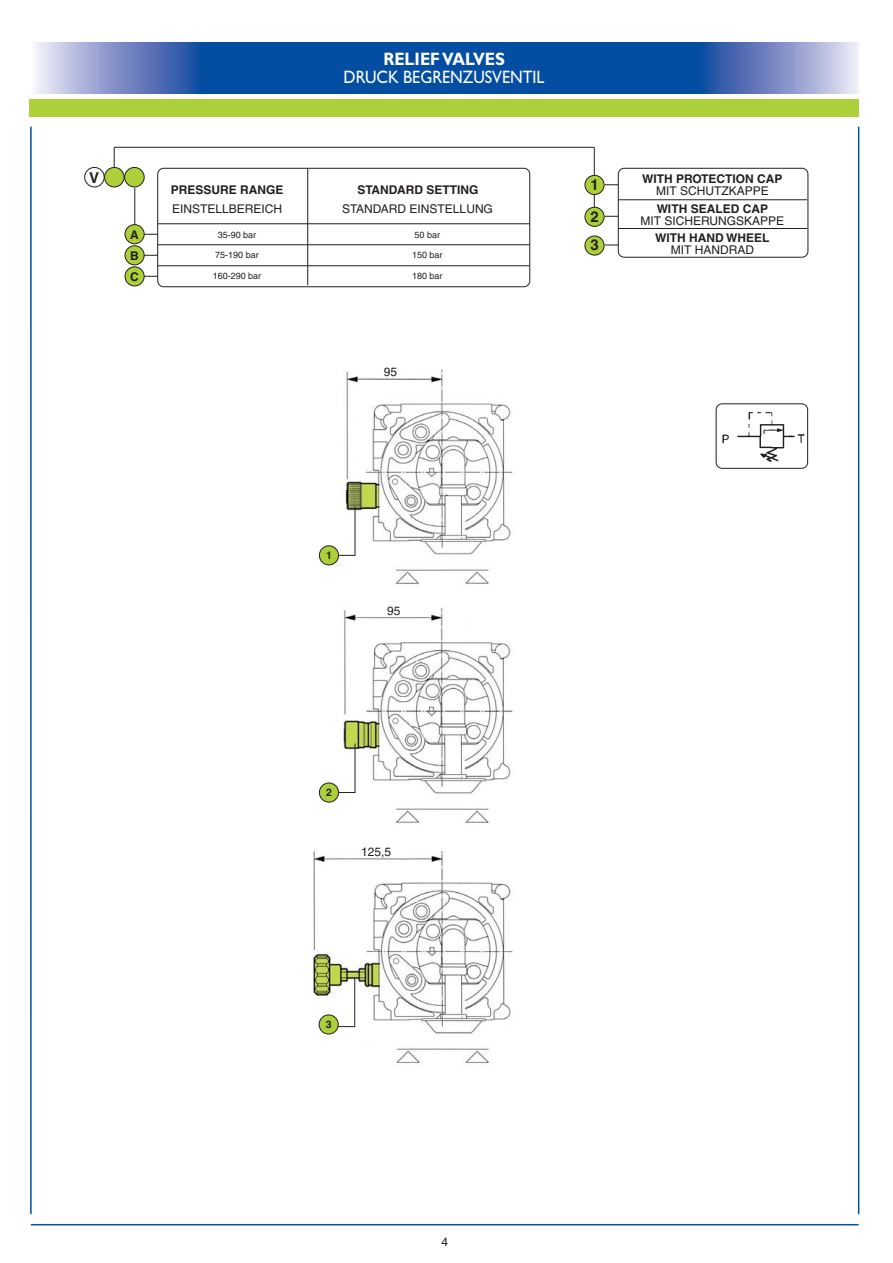
<style>
.page{position:relative;width:893px;height:1263px;background:#fff}
.page>*{position:absolute;margin:0;border:0;box-sizing:border-box;transform-origin:0 0}
.t1{font:18px "Gill Sans";color:#fff;scale:.9 1}
.t2{font:700 18px "Gill Sans";color:#fff;scale:.9 1}
.t3{font:700 15px/31.5px "Helvetica";color:#231f20}
.t4{font:12px "Helvetica";color:#231f20}
.t5{font:700 12px/21.1px "Helvetica";color:#231f20;text-align:justify}
.t6{font:700 10.5px "Helvetica";color:#231f20}
.t7{font:9px "Helvetica";color:#231f20}
</style>
<div class="page">
<img style="left:313px;top:369px;width:200px;height:695px">
<img style="left:715px;top:408px;width:94px;height:58px">
<hr style="left:858px;top:127px;width:1px;height:1087px;background:#034ea2">
<hr style="left:30px;top:127px;width:2px;height:1087px;background:#034ea2">
<svg style="left:36px;top:43px;width:823px;height:51px;background:#3469b1"></svg>
<div style="left:29px;top:99px;width:830px;height:17px;background:#abd039"></div>
<hr style="left:594px;top:147px;width:1px;height:68px;background:#231f20">
<hr style="left:114px;top:147px;width:1px;height:36px;background:#231f20">
<div style="left:157px;top:168px;width:373px;height:119px;border:1px solid #231f20;border-radius:6px"></div>
<hr style="left:307px;top:168px;width:1px;height:117px;background:#231f20">
<hr style="left:158px;top:223px;width:372px;height:1px;background:#231f20">
<hr style="left:158px;top:244px;width:372px;height:1px;background:#231f20">
<hr style="left:158px;top:265px;width:372px;height:1px;background:#231f20">
<svg style="left:145px;top:234px;width:13px;height:1px"></svg>
<svg style="left:145px;top:255px;width:13px;height:1px"></svg>
<svg style="left:145px;top:276px;width:13px;height:1px"></svg>
<div style="left:618px;top:168px;width:190px;height:90px;border:1px solid #231f20;border-radius:6px"></div>
<hr style="left:618px;top:199px;width:189px;height:1px;background:#231f20">
<svg style="left:605px;top:184px;width:13px;height:1px"></svg>
<svg style="left:605px;top:216px;width:13px;height:1px"></svg>
<hr style="left:114px;top:147px;width:480px;height:1px;background:#231f20">
<hr style="left:134px;top:188px;width:1px;height:37px;background:#231f20">
<div style="left:716px;top:403px;width:92px;height:66px;border:1px solid #231f20;border-radius:6px"></div>
<div style="left:585px;top:175px;width:19px;height:20px;background:#abd039;border-radius:50%"></div>
<div style="left:584px;top:175px;width:20px;height:20px;border:1px solid #231f20;border-radius:50%"></div>
<div style="left:585px;top:207px;width:19px;height:19px;background:#abd039;border-radius:50%"></div>
<div style="left:584px;top:207px;width:20px;height:20px;border:1px solid #231f20;border-radius:50%"></div>
<div style="left:125px;top:246px;width:19px;height:19px;background:#abd039;border-radius:50%"></div>
<div style="left:125px;top:245px;width:20px;height:20px;border:1px solid #231f20;border-radius:50%"></div>
<div style="left:125px;top:267px;width:19px;height:19px;background:#abd039;border-radius:50%"></div>
<div style="left:125px;top:266px;width:20px;height:20px;border:1px solid #231f20;border-radius:50%"></div>
<div style="left:125px;top:225px;width:19px;height:19px;background:#abd039;border-radius:50%"></div>
<div style="left:125px;top:224px;width:20px;height:20px;border:1px solid #231f20;border-radius:50%"></div>
<div style="left:84px;top:167px;width:21px;height:20px;border:1px solid #231f20;border-radius:50%"></div>
<div style="left:105px;top:167px;width:19px;height:20px;background:#abd039;border-radius:50%"></div>
<div style="left:104px;top:167px;width:20px;height:20px;border:1px solid #231f20;border-radius:50%"></div>
<div style="left:125px;top:167px;width:19px;height:20px;background:#abd039;border-radius:50%"></div>
<div style="left:124px;top:167px;width:21px;height:20px;border:1px solid #231f20;border-radius:50%"></div>
<div style="left:319px;top:546px;width:19px;height:19px;background:#abd039;border-radius:50%"></div>
<div style="left:319px;top:545px;width:20px;height:20px;border:1px solid #231f20;border-radius:50%"></div>
<svg style="left:338px;top:506px;width:18px;height:50px"></svg>
<div style="left:319px;top:783px;width:19px;height:19px;background:#abd039;border-radius:50%"></div>
<div style="left:319px;top:783px;width:20px;height:19px;border:1px solid #231f20;border-radius:50%"></div>
<svg style="left:338px;top:743px;width:18px;height:50px"></svg>
<div style="left:319px;top:1015px;width:19px;height:19px;background:#abd039;border-radius:50%"></div>
<div style="left:319px;top:1015px;width:20px;height:19px;border:1px solid #231f20;border-radius:50%"></div>
<svg style="left:605px;top:245px;width:13px;height:1px"></svg>
<hr style="left:618px;top:228px;width:189px;height:1px;background:#231f20">
<svg style="left:337px;top:977px;width:19px;height:50px"></svg>
<div style="left:585px;top:236px;width:19px;height:19px;background:#abd039;border-radius:50%"></div>
<div style="left:584px;top:236px;width:20px;height:19px;border:1px solid #231f20;border-radius:50%"></div>
<hr style="left:31px;top:1224px;width:828px;height:1px;background:#034ea2">
<p class="t3" style="left:89px;top:163px;width:12px">V</p>
<p class="t5" style="left:171px;top:180px;width:114px">PRESSURE RANGE</p>
<p class="t4" style="left:172px;top:204px;width:112px">EINSTELLBEREICH</p>
<p class="t5" style="left:130px;top:225px;width:10px">A B C</p>
<p class="t7" style="left:218px;top:231px;width:40px">35-90 bar</p>
<p class="t7" style="left:215px;top:252px;width:45px">75-190 bar</p>
<p class="t7" style="left:213px;top:273px;width:50px">160-290 bar</p>
<h1 class="t2" style="left:383px;top:48px;width:136px">RELIEFVALVES</h1>
<h1 class="t1" style="left:344px;top:71px;width:225px">DRUCK BEGRENZUSVENTIL</h1>
<p class="t5" style="left:357px;top:180px;width:123px">STANDARD SETTING</p>
<p class="t4" style="left:342px;top:204px;width:152px">STANDARD EINSTELLUNG</p>
<p class="t7" style="left:415px;top:231px;width:27px">50 bar</p>
<p class="t7" style="left:412px;top:252px;width:32px">150 bar</p>
<p class="t7" style="left:412px;top:273px;width:32px">180 bar</p>
<p class="t4" style="left:384px;top:368px;width:15px">95</p>
<p class="t3" style="left:590px;top:171px;width:10px">1<br>2</p>
<p class="t3" style="left:590px;top:231px;width:10px">3</p>
<p class="t5" style="left:642px;top:169px;width:142px">WITH PROTECTION CAP</p>
<p class="t4" style="left:656px;top:186px;width:114px">MIT SCHUTZKAPPE</p>
<p class="t5" style="left:655px;top:228px;width:116px">WITH HAND WHEEL</p>
<p class="t4" style="left:671px;top:245px;width:85px">MIT HANDRAD</p>
<p class="t5" style="left:657px;top:199px;width:113px">WITH SEALED CAP</p>
<p class="t4" style="left:641px;top:217px;width:145px">MIT SICHERUNGSKAPPE</p>
<p class="t6" style="left:326px;top:551px;width:7px">1</p>
<p class="t4" style="left:387px;top:606px;width:15px">95</p>
<p class="t6" style="left:326px;top:788px;width:7px">2</p>
<p class="t4" style="left:361px;top:848px;width:32px">125,5</p>
<p class="t6" style="left:326px;top:1020px;width:7px">3</p>
<p class="t4" style="left:442px;top:1238px;width:8px">4</p>
</div>
